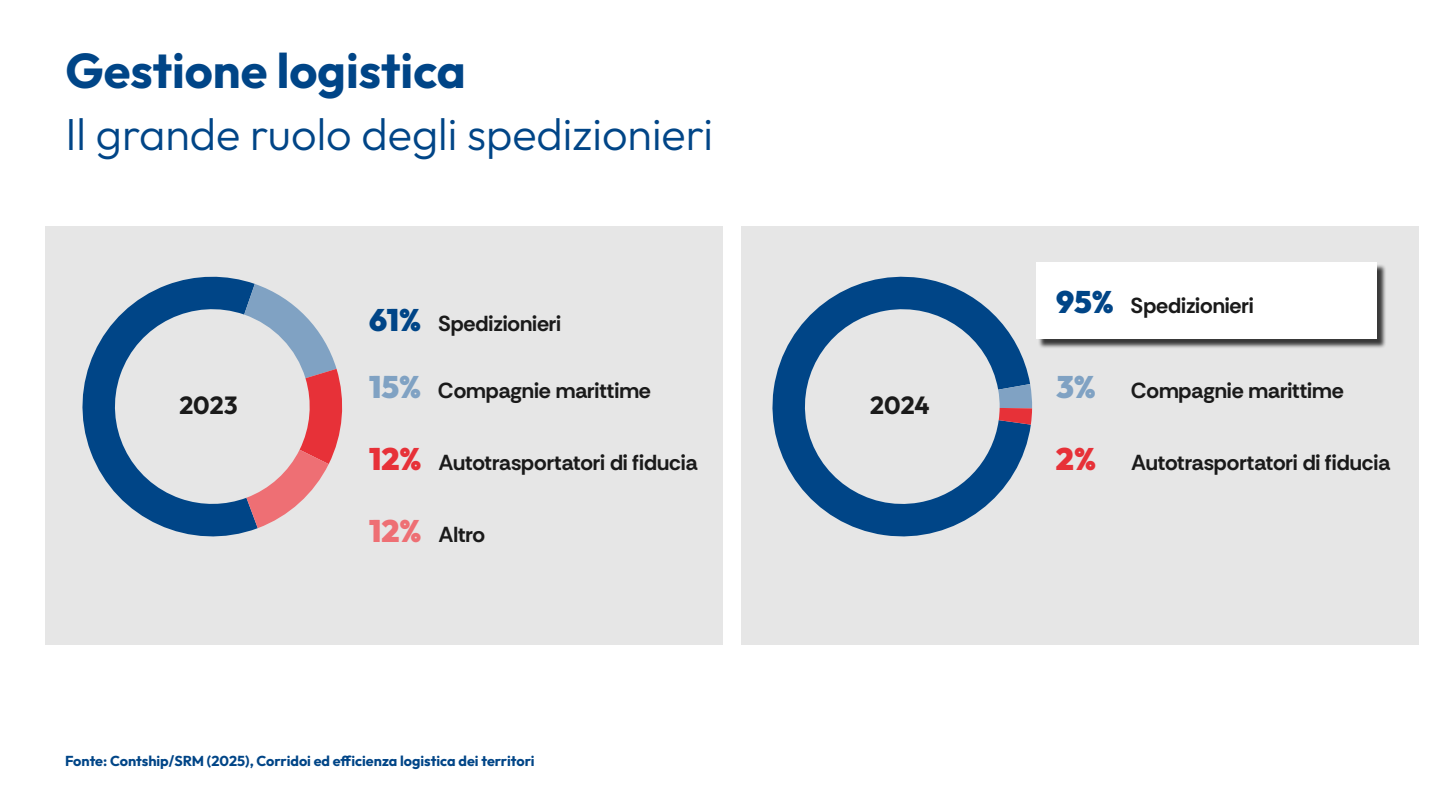
<style>
.page{position:relative;width:1440px;height:810px;background:#fff}
.page>*{position:absolute;margin:0;border:0;box-sizing:border-box;transform-origin:0 0}
.t1{font:700 48.75px "Outfit";color:#004587}
.t2{font:300 45px "Outfit";color:#004587}
.t3{font:700 24.75px "Outfit";color:#1a1a1a}
.t4{font:21.75px "Rethink Sans";letter-spacing:-.005em;color:#1a1a1a}
.t5{font:700 14.4px "Outfit";color:#004587}
.s1{font-family:"Outfit";font-weight:900;font-size:30.97px;color:#004587}
.s2{font-family:"Outfit";font-weight:900;font-size:30.97px;color:#80a2c3}
.s3{font-family:"Outfit";font-weight:900;font-size:30.97px;color:#e73138}
.s4{font-family:"Outfit";font-weight:900;font-size:30.97px;color:#ee6f74}
</style>
<div class="page">
<div style="left:741px;top:226px;width:678px;height:419px;background:#e6e6e6"></div>
<div style="left:1038px;top:264px;width:348px;height:84px;background:#000;opacity:.75"></div>
<div style="left:1036px;top:262px;width:341px;height:77px;background:#fff"></div>
<div style="left:45px;top:226px;width:678px;height:419px;background:#e6e6e6"></div>
<svg style="left:82px;top:276px;width:176px;height:261px"></svg>
<svg style="left:244px;top:284px;width:99px;height:244px"></svg>
<svg style="left:772px;top:276px;width:259px;height:261px"></svg>
<svg style="left:998px;top:384px;width:34px;height:41px"></svg>
<h1 class="t1" style="left:65px;top:38px;width:402px">Gestione logistica</h1>
<h2 class="t2" style="left:65px;top:107px;width:649px">Il grande ruolo degli spedizionieri</h2>
<p class="t3" style="left:179px;top:389px;width:60px">2023</p>
<p class="t4" style="left:369px;top:310px;width:194px"><span class="s1">61%</span> Spedizionieri</p>
<p class="t4" style="left:369px;top:377px;width:283px"><span class="s2">15%</span> Compagnie marittime</p>
<p class="t4" style="left:369px;top:449px;width:330px"><span class="s3">12%</span> Autotrasportatori di fiducia</p>
<p class="t4" style="left:369px;top:521px;width:118px"><span class="s4">12%</span> Altro</p>
<p class="t5" style="left:65px;top:752px;width:471px">Fonte: Contship/SRM (2025), Corridoi ed efficienza logistica dei territori</p>
<p class="t3" style="left:870px;top:389px;width:61px">2024</p>
<p class="t4" style="left:1056px;top:292px;width:199px"><span class="s1">95%</span> Spedizionieri</p>
<p class="t4" style="left:1056px;top:377px;width:289px"><span class="s2">3%</span> Compagnie marittime</p>
<p class="t4" style="left:1056px;top:449px;width:336px"><span class="s3">2%</span> Autotrasportatori di fiducia</p>
</div>
